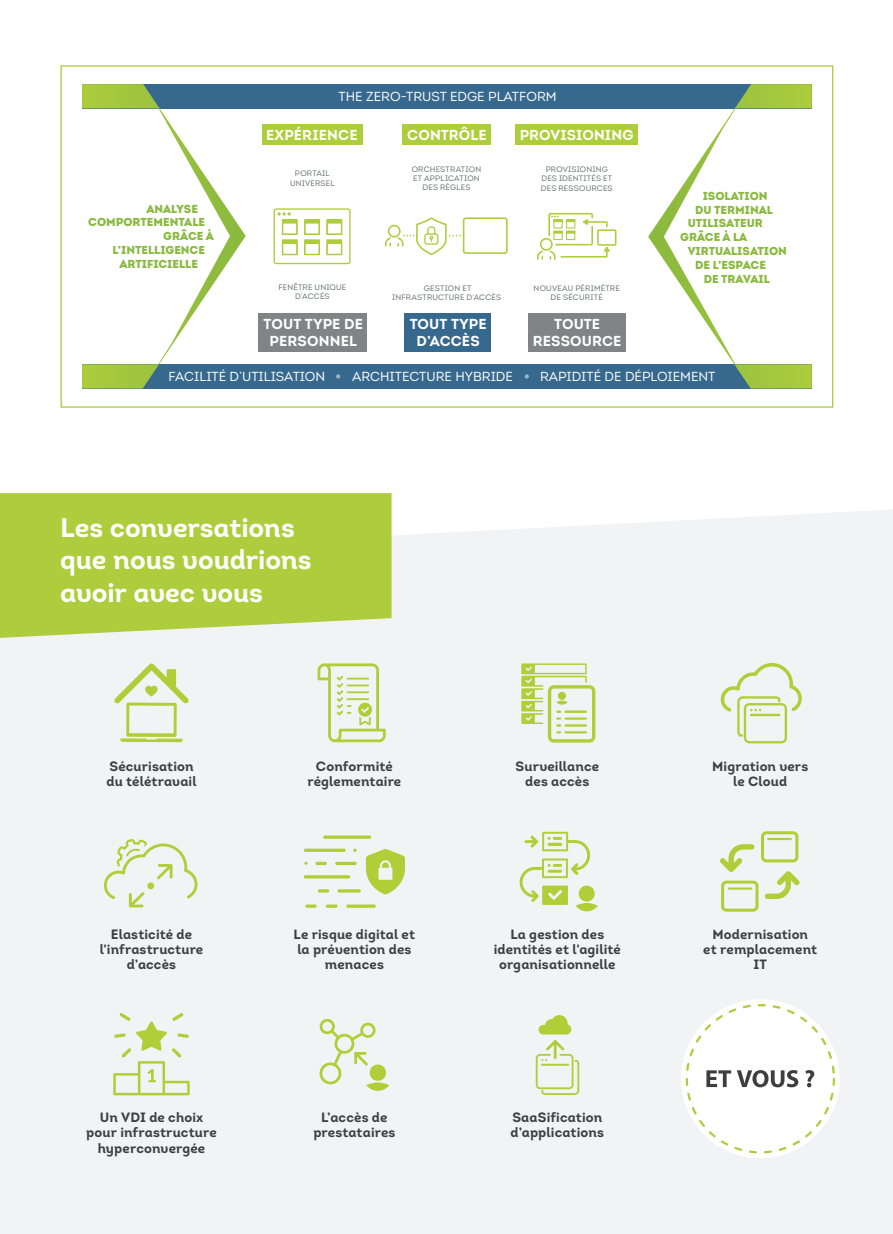
<style>
.page{position:relative;width:893px;height:1234px;background:#fff}
.page>*{position:absolute;margin:0;border:0;box-sizing:border-box;transform-origin:0 0}
.t1{font:27px/32.4px "Intro Bold Alt";letter-spacing:-.005em;color:#fff}
.t2{font:14.4px/17.2px "Intro Bold Caps";letter-spacing:.01em;color:#fff;text-align:center}
.t3{font:13.5px/15px "Intro Bold Alt";letter-spacing:.01em;color:#3e3e3f;text-align:center}
.t4{font:13.05px "Intro Book Caps";color:#fff}
.t5{font:11.55px/13.8px "Intro Black Caps";color:#89b93f}
.t6{font:7.8px/9.4px "Intro Book Caps";letter-spacing:.025em;color:#686c6d;text-align:center}
</style>
<div class="page">
<div style="left:0;top:510px;width:893px;height:723px;background:#f2f3f4"></div>
<svg style="left:114px;top:663px;width:75px;height:79px"></svg>
<svg style="left:318px;top:663px;width:68px;height:79px"></svg>
<svg style="left:521px;top:663px;width:74px;height:79px"></svg>
<svg style="left:719px;top:662px;width:83px;height:81px"></svg>
<hr style="left:750px;top:713px;width:30px;height:3px;background:#b0ce37">
<svg style="left:104px;top:838px;width:93px;height:69px"></svg>
<svg style="left:520px;top:831px;width:78px;height:80px"></svg>
<hr style="left:346px;top:904px;width:30px;height:3px;background:#b0ce37;border-radius:2px">
<hr style="left:323px;top:835px;width:48px;height:3px;background:#b0ce37;border-radius:2px">
<hr style="left:304px;top:848px;width:42px;height:3px;background:#b0ce37;border-radius:2px">
<svg style="left:315px;top:861px;width:12px;height:3px"></svg>
<hr style="left:335px;top:861px;width:22px;height:3px;background:#b0ce37;border-radius:2px">
<hr style="left:304px;top:875px;width:46px;height:3px;background:#b0ce37;border-radius:2px">
<svg style="left:318px;top:889px;width:11px;height:3px"></svg>
<svg style="left:304px;top:861px;width:4px;height:3px"></svg>
<svg style="left:353px;top:848px;width:4px;height:3px"></svg>
<hr style="left:338px;top:889px;width:23px;height:3px;background:#b0ce37;border-radius:2px">
<svg style="left:305px;top:904px;width:12px;height:3px"></svg>
<svg style="left:326px;top:904px;width:12px;height:3px"></svg>
<svg style="left:366px;top:848px;width:39px;height:46px"></svg>
<svg style="left:720px;top:844px;width:34px;height:27px"></svg>
<svg style="left:761px;top:831px;width:37px;height:31px"></svg>
<hr style="left:767px;top:837px;width:25px;height:2px;background:#b0ce37">
<svg style="left:765px;top:871px;width:35px;height:27px"></svg>
<svg style="left:721px;top:880px;width:37px;height:31px"></svg>
<hr style="left:728px;top:887px;width:24px;height:2px;background:#b0ce37">
<svg style="left:536px;top:1014px;width:43px;height:80px"></svg>
<hr style="left:541px;top:1063px;width:28px;height:2px;background:#b0ce37">
<svg style="left:320px;top:1018px;width:69px;height:72px"></svg>
<svg style="left:113px;top:1012px;width:77px;height:83px"></svg>
<div style="left:681px;top:999px;width:159px;height:158px;background:#fff;border-radius:50%"></div>
<svg style="left:706px;top:1070px;width:25px;height:16px"></svg>
<svg style="left:737px;top:1070px;width:61px;height:17px"></svg>
<svg style="left:805px;top:1070px;width:9px;height:17px"></svg>
<svg style="left:0;top:493px;width:392px;height:144px;background:#b1cf47"></svg>
<div style="left:82px;top:84px;width:730px;height:24px;background:#37698f"></div>
<div style="left:82px;top:364px;width:730px;height:24px;background:#37698f"></div>
<div style="left:259px;top:313px;width:108px;height:38px;background:#818485"></div>
<svg style="left:82px;top:84px;width:164px;height:304px"></svg>
<svg style="left:648px;top:84px;width:164px;height:304px"></svg>
<svg style="left:274px;top:208px;width:77px;height:56px"></svg>
<hr style="left:283px;top:220px;width:14px;height:3px;background:#adcd3c">
<hr style="left:327px;top:220px;width:15px;height:3px;background:#adcd3c">
<hr style="left:305px;top:220px;width:14px;height:3px;background:#adcd3c">
<hr style="left:283px;top:240px;width:14px;height:3px;background:#adcd3c">
<hr style="left:327px;top:240px;width:15px;height:3px;background:#adcd3c">
<hr style="left:305px;top:240px;width:14px;height:3px;background:#adcd3c">
<svg style="left:385px;top:217px;width:123px;height:38px"></svg>
<svg style="left:537px;top:213px;width:79px;height:47px"></svg>
<div style="left:529px;top:313px;width:97px;height:38px;background:#818485"></div>
<div style="left:405px;top:313px;width:86px;height:38px;background:#37698f"></div>
<div style="left:262px;top:124px;width:100px;height:21px;background:#adcd3c"></div>
<div style="left:403px;top:124px;width:88px;height:21px;background:#adcd3c"></div>
<div style="left:516px;top:124px;width:122px;height:21px;background:#adcd3c"></div>
<svg style="left:336px;top:374px;width:4px;height:4px"></svg>
<svg style="left:525px;top:374px;width:4px;height:4px"></svg>
<p class="t4" style="left:339px;top:88px;width:220px">THE ZERO-TRUST EDGE PLATFORM</p>
<p class="t5" style="left:146px;top:201px;width:53px">ANALYSE</p>
<p class="t5" style="left:88px;top:215px;width:118px">COMPORTEMENTALE</p>
<p class="t5" style="left:163px;top:229px;width:52px">GRÂCE À</p>
<p class="t5" style="left:113px;top:243px;width:94px">L’INTELLIGENCE</p>
<p class="t5" style="left:119px;top:257px;width:80px">ARTIFICIELLE</p>
<p class="t2" style="left:266px;top:126px;width:93px">EXPÉRIENCE</p>
<p class="t2" style="left:407px;top:126px;width:81px">CONTRÔLE</p>
<p class="t2" style="left:520px;top:126px;width:115px">PROVISIONING</p>
<p class="t6" style="left:290px;top:169px;width:46px">PORTAIL<br>UNIVERSEL</p>
<p class="t6" style="left:412px;top:164px;width:71px">ORCHESTRATION<br>ET APPLICATION<br>DES RÈGLES</p>
<p class="t6" style="left:541px;top:164px;width:73px">PROVISIONING<br>DES IDENTITÉS ET<br>DES RESSOURCES</p>
<p class="t6" style="left:278px;top:282px;width:69px">FENÊTRE UNIQUE<br>D’ACCÈS</p>
<p class="t6" style="left:392px;top:283px;width:111px">GESTION ET<br>INFRASTRUCTURE D’ACCÈS</p>
<p class="t6" style="left:534px;top:283px;width:88px">NOUVEAU PÉRIMÈTRE<br>DE SÉCURITÉ</p>
<p class="t2" style="left:264px;top:315px;width:101px">TOUT TYPE DE<br>PERSONNEL</p>
<p class="t2" style="left:533px;top:315px;width:90px">TOUTE<br>RESSOURCE</p>
<p class="t2" style="left:410px;top:315px;width:78px">TOUT TYPE<br>D’ACCÈS</p>
<p class="t5" style="left:703px;top:188px;width:66px">ISOLATION</p>
<p class="t5" style="left:680px;top:230px;width:69px">GRÂCE À LA</p>
<p class="t5" style="left:695px;top:202px;width:79px">DU TERMINAL</p>
<p class="t5" style="left:688px;top:216px;width:77px">UTILISATEUR</p>
<p class="t5" style="left:704px;top:258px;width:68px;text-indent:-9px">DE L’ESPACE<br>DE TRAVAIL</p>
<p class="t5" style="left:688px;top:244px;width:101px">VIRTUALISATION</p>
<p class="t4" style="left:169px;top:368px;width:158px">FACILITÉ D’UTILISATION</p>
<p class="t4" style="left:352px;top:368px;width:162px">ARCHITECTURE HYBRIDE</p>
<p class="t4" style="left:540px;top:368px;width:177px">RAPIDITÉ DE DÉPLOIEMENT</p>
<h1 class="t1" style="left:60px;top:511px;width:253px">Les conversations que nous voudrions avoir avec vous</h1>
<p class="t3" style="left:106px;top:758px;width:92px;text-align:left">Sécurisation du télétravail</p>
<p class="t3" style="left:307px;top:758px;width:95px">Conformité réglementaire</p>
<p class="t3" style="left:515px;top:758px;width:85px">Surveillance des accès</p>
<p class="t3" style="left:712px;top:758px;width:97px">Migration vers le Cloud</p>
<p class="t3" style="left:100px;top:926px;width:105px">Elasticité de l'infrastructure d’accès</p>
<p class="t3" style="left:294px;top:926px;width:123px">Le risque digital et la prévention des menaces</p>
<p class="t3" style="left:494px;top:926px;width:129px">La gestion des identités et l'agilité organisationnelle</p>
<p class="t3" style="left:703px;top:926px;width:115px">Modernisation<br>et remplacement<br>IT</p>
<p class="t3" style="left:86px;top:1109px;width:132px">Un VDI de choix pour infrastructure hyperconvergée</p>
<p class="t3" style="left:313px;top:1109px;width:84px">L’accès de prestataires</p>
<p class="t3" style="left:511px;top:1109px;width:95px;text-align:left">SaaSification d’applications</p>
</div>
